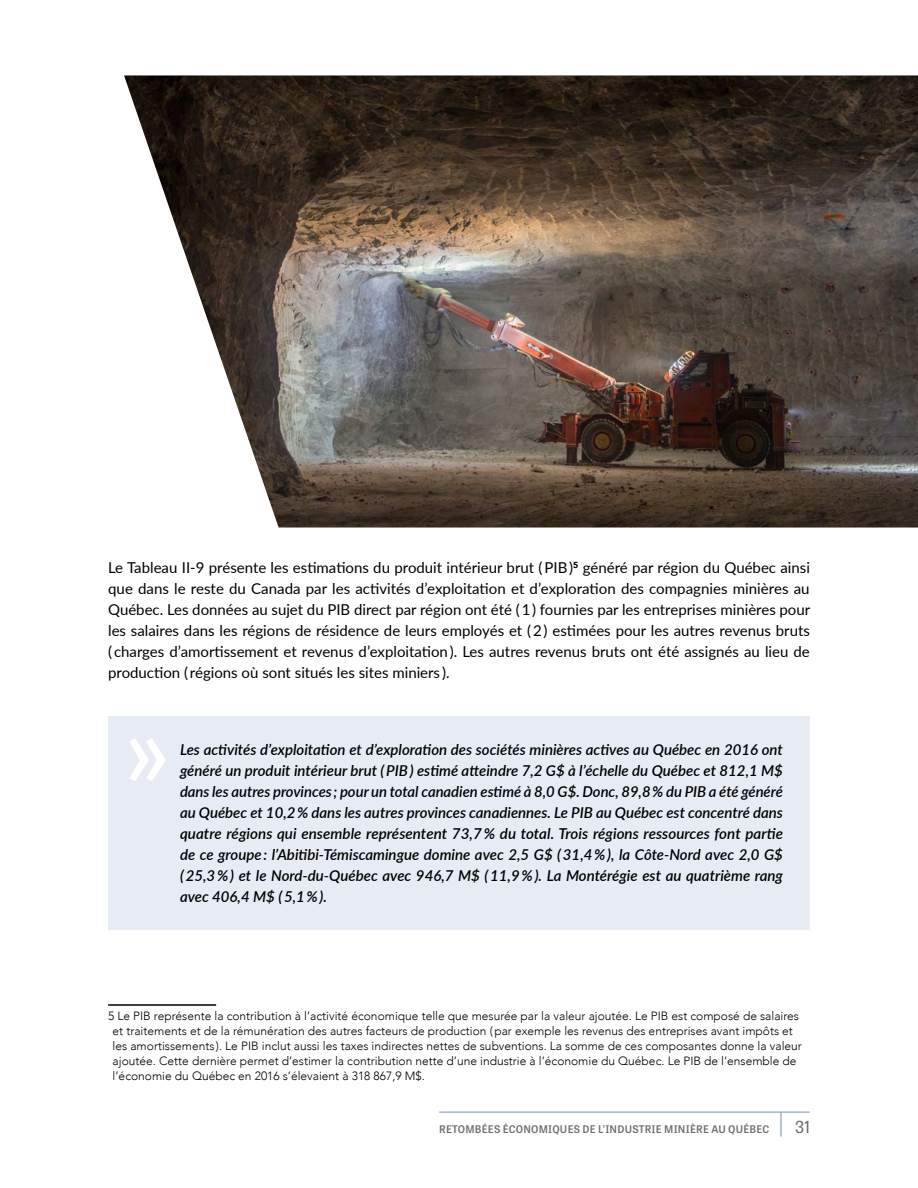
<style>
.page{position:relative;width:918px;height:1188px;background:#fff}
.page>*{position:absolute;margin:0;border:0;box-sizing:border-box;transform-origin:0 0}
.t1{font:16.5px "Tablet Gothic";color:#706f6f}
.t2{font:italic 600 15px/21px "Lato";color:#000;text-align:justify}
.t3{font:15px/21px "Lato";color:#000;text-align:justify}
.t4{font:300 12px/15px "Avenir";color:#000}
.t5{font:600 10.5px "Tablet Gothic";letter-spacing:.02em;color:#706f6f}
</style>
<div class="page">
<hr style="left:439px;top:1112px;width:371px;height:1px;background:#89a1c5">
<hr style="left:780px;top:1112px;width:2px;height:25px;background:#89a1c5">
<hr style="left:108px;top:1004px;width:108px;height:2px;background:#000">
<div style="left:108px;top:716px;width:702px;height:213px;background:#e7ecf4"></div>
<svg style="left:129px;top:738px;width:37px;height:43px"></svg>
<img style="left:124px;top:75px;width:794px;height:453px">
<p class="t3" style="left:108px;top:556px;width:704px">Le Tableau II-9 présente les estimations du produit intérieur brut ( PIB )<sup>5</sup> généré par région du Québec ainsi que dans le reste du Canada par les activités d’exploitation et d’exploration des compagnies minières au Québec. Les données au sujet du PIB direct par région ont été ( 1 ) fournies par les entreprises minières pour les salaires dans les régions de résidence de leurs employés et ( 2 ) estimées pour les autres revenus bruts ( charges d’amortissement et revenus d’exploitation ). Les autres revenus bruts ont été assignés au lieu de production ( régions où sont situés les sites miniers ).</p>
<p class="t2" style="left:180px;top:739px;width:605px">Les activités d’exploitation et d’exploration des sociétés minières actives au Québec en 2016 ont généré un produit intérieur brut ( PIB ) estimé atteindre 7,2 G$ à l’échelle du Québec et 812,1 M$ dans les autres provinces ; pour un total canadien estimé à 8,0 G$. Donc, 89,8 % du PIB a été généré au Québec et 10,2 % dans les autres provinces canadiennes. Le PIB au Québec est concentré dans quatre régions qui ensemble représentent 73,7 % du total. Trois régions ressources font partie de ce groupe : l’Abitibi-Témiscamingue domine avec 2,5 G$ ( 31,4 % ), la Côte-Nord avec 2,0 G$ ( 25,3 % ) et le Nord-du-Québec avec 946,7 M$ ( 11,9 % ). La Montérégie est au quatrième rang avec 406,4 M$ ( 5,1 % ).</p>
<p class="t4" style="left:113px;top:1008px;width:691px;text-indent:-4px">5 Le PIB représente la contribution à l’activité économique telle que mesurée par la valeur ajoutée. Le PIB est composé de salaires et traitements et de la rémunération des autres facteurs de production (par exemple les revenus des entreprises avant impôts et les amortissements ). Le PIB inclut aussi les taxes indirectes nettes de subventions. La somme de ces composantes donne la valeur ajoutée. Cette dernière permet d’estimer la contribution nette d’une industrie à l’économie du Québec. Le PIB de l’ensemble de l’économie du Québec en 2016 s’élevaient à 318 867,9 M$.</p>
<p class="t5" style="left:439px;top:1121px;width:332px">RETOMBÉES ÉCONOMIQUES DE L’INDUSTRIE MINIÈRE AU QUÉBEC</p>
<p class="t1" style="left:795px;top:1115px;width:16px">31</p>
</div>
